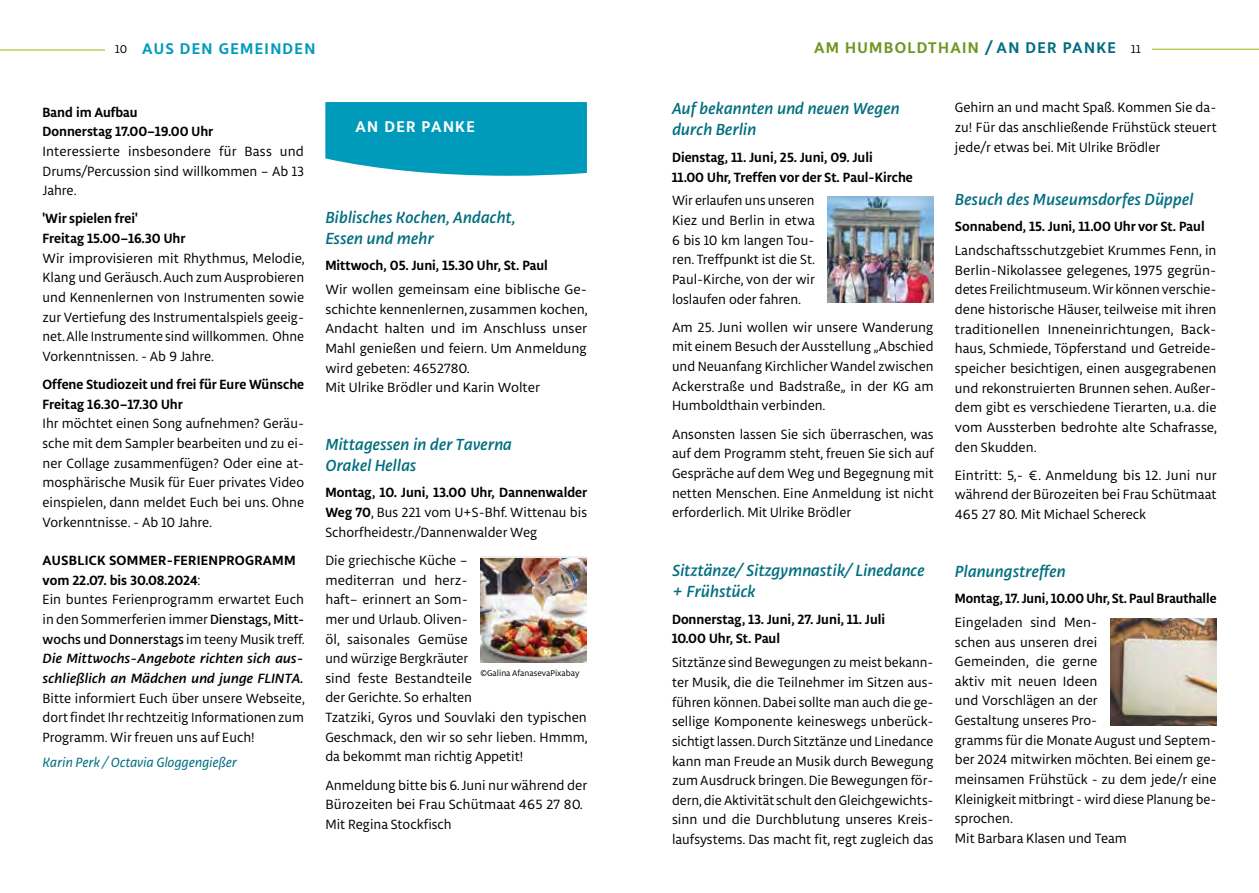
<style>
.page{position:relative;width:1259px;height:893px;background:#fff}
.page>*{position:absolute;margin:0;border:0;box-sizing:border-box;transform-origin:0 0}
.t1{font:italic 500 17.1px/21px "Libertad";letter-spacing:.005em;color:#006e80}
.t2{font:700 16.5px "Libertad";letter-spacing:.08em;color:#739421}
.t3{font:700 16.5px "Libertad";letter-spacing:.08em;color:#009bbb}
.t4{font:700 16.5px "Libertad";letter-spacing:.08em;color:#fff}
.t5{font:14.25px/19.6px "Libertad";color:#000;text-align:justify}
.t6{font:700 14.25px/19.6px "Libertad";color:#000}
.t7{font:14.25px/19.6px "Libertad";color:#000;text-align:justify;scale:.96 1}
.t8{font:700 14.25px "Libertad";color:#000;scale:.96 1}
.t9{font:italic 14.25px "Libertad";color:#006e80}
.t10{font:9px "Libertad";color:#000}
.s1{font-weight:400;font-size:12px;color:#000}
.s2{color:#006e80}
.s3{font-weight:700}
.s4{font-weight:500}
.s5{font-weight:500;font-style:italic}
</style>
<div class="page">
<hr style="left:0;top:50px;width:105px;height:1px;background:#9db80e">
<hr style="left:1151px;top:49px;width:108px;height:1px;background:#9db80e">
<img style="left:480px;top:558px;width:107px;height:105px">
<svg style="left:325px;top:102px;width:262px;height:74px"></svg>
<img style="left:827px;top:197px;width:106px;height:106px">
<img style="left:1110px;top:619px;width:106px;height:106px">
<p class="t3" style="left:115px;top:37px;width:202px"><span class="s1">10</span> AUS DEN GEMEINDEN</p>
<p class="t2" style="left:814px;top:36px;width:328px">AM HUMBOLDTHAIN <span class="s2">/ AN DER PANKE</span> <span class="s1">11</span></p>
<p class="t6" style="left:43px;top:101px;width:172px">Band im Aufbau<br>Donnerstag 17.00–19.00 Uhr</p>
<p class="t5" style="left:43px;top:141px;width:263px">Interessierte insbesondere für Bass und Drums/Percussion sind willkommen – Ab 13<br>Jahre.</p>
<p class="t6" style="left:43px;top:208px;width:144px">'Wir spielen frei'<br>Freitag 15.00–16.30 Uhr</p>
<p class="t5" style="left:43px;top:248px;width:264px">Wir improvisieren mit Rhythmus, Melodie, Klang und Geräusch. Auch zum Ausprobieren und Kennenlernen von Instrumenten sowie zur Vertiefung des Instrumentalspiels geeig&shy;net. Alle Instrumente sind willkommen. Ohne Vorkenntnissen. - Ab 9 Jahre.</p>
<p class="t6" style="left:43px;top:374px;width:263px">Offene Studiozeit und frei für Eure Wünsche<br>Freitag 16.30–17.30 Uhr</p>
<p class="t5" style="left:43px;top:414px;width:263px">Ihr möchtet einen Song aufnehmen? Geräu&shy;sche mit dem Sampler bearbeiten und zu ei&shy;ner Collage zusammenfügen? Oder eine at&shy;mosphärische Musik für Euer privates Video einspielen, dann meldet Euch bei uns. Ohne Vorkenntnisse. - Ab 10 Jahre.</p>
<p class="t5" style="left:43px;top:550px;width:264px;text-align:left"><span class="s3">AUSBLICK SOMMER-FERIENPROGRAMM vom 22.07. bis 30.08.2024</span>:<br>Ein buntes Ferienprogramm erwartet Euch in den Sommerferien immer <span class="s4">Dienstags, Mitt&shy;wochs und Donnerstags</span> im teeny Musik treff.<br><span class="s5">Die Mittwochs-Angebote richten sich aus&shy;schließlich an Mädchen und junge FLINTA.</span></p>
<p class="t5" style="left:43px;top:688px;width:264px">Bitte informiert Euch über unsere Webseite, dort findet Ihr rechtzeitig Informationen zum Programm. Wir freuen uns auf Euch!</p>
<p class="t9" style="left:43px;top:753px;width:196px">Karin Perk / Octavia Gloggengießer</p>
<p class="t4" style="left:355px;top:115px;width:121px">AN DER PANKE</p>
<p class="t1" style="left:325px;top:206px;width:192px">Biblisches Kochen, Andacht,<br>Essen und mehr</p>
<p class="t6" style="left:325px;top:255px;width:224px">Mittwoch, 05. Juni, 15.30 Uhr, St. Paul</p>
<p class="t5" style="left:325px;top:279px;width:264px;text-align:left">Wir wollen gemeinsam eine biblische Ge&shy;schichte kennenlernen, zusammen kochen, Andacht halten und im Anschluss unser Mahl genießen und feiern. Um Anmeldung wird gebeten: 4652780.<br>Mit Ulrike Brödler und Karin Wolter</p>
<p class="t1" style="left:325px;top:433px;width:188px">Mittagessen in der Taverna<br>Orakel Hellas</p>
<p class="t5" style="left:325px;top:483px;width:263px"><span class="s3">Montag, 10. Juni, 13.00 Uhr, Dannenwalder Weg 70</span>, Bus 221 vom U+S-Bhf. Wittenau bis Schorfheidestr./Dannenwalder Weg</p>
<p class="t5" style="left:325px;top:550px;width:264px;text-align:left">Die griechische Küche –<br>mediterran und herz-<br>haft– erinnert an Som-<br>mer und Urlaub. Oliven-<br>öl, saisonales Gemüse<br>und würzige Bergkräuter<br>sind feste Bestandteile<br>der Gerichte. So erhalten<br>Tzatziki, Gyros und Souvlaki den typischen<br>Geschmack, den wir so sehr lieben. Hmmm, da bekommt man richtig Appetit!</p>
<p class="t5" style="left:325px;top:775px;width:263px;text-align:left">Anmeldung bitte bis 6. Juni nur während der<br>Bürozeiten bei Frau Schütmaat 465 27 80.<br>Mit Regina Stockfisch</p>
<p class="t10" style="left:480px;top:668px;width:100px">©Galina AfanasevaPixabay</p>
<p class="t1" style="left:672px;top:98px;width:229px">Auf bekannten und neuen Wegen durch Berlin</p>
<p class="t6" style="left:672px;top:147px;width:242px">Dienstag, 11. Juni, 25. Juni, 09. Juli<br>11.00 Uhr, Treffen vor der St. Paul-Kirche</p>
<p class="t7" style="left:672px;top:191px;width:151px">Wir erlaufen uns unseren Kiez und Berlin in etwa 6 bis 10 km langen Tou&shy;ren. Treffpunkt ist die St.<br>Paul-Kirche, von der wir loslaufen oder fahren.</p>
<p class="t5" style="left:672px;top:317px;width:263px">Am 25. Juni wollen wir unsere Wanderung mit einem Besuch der Ausstellung „Abschied und Neuanfang Kirchlicher Wandel zwischen Ackerstraße und Badstraße„ in der KG am Humboldthain verbinden.</p>
<p class="t5" style="left:672px;top:424px;width:263px">Ansonsten lassen Sie sich überraschen, was auf dem Programm steht, freuen Sie sich auf Gespräche auf dem Weg und Begegnung mit netten Menschen. Eine Anmeldung ist nicht erforderlich. Mit Ulrike Brödler</p>
<p class="t1" style="left:672px;top:559px;width:254px">Sitztänze/ Sitzgymnastik/ Linedance + Frühstück</p>
<p class="t6" style="left:672px;top:608px;width:215px">Donnerstag, 13. Juni, 27. Juni, 11. Juli<br>10.00 Uhr, St. Paul</p>
<p class="t5" style="left:672px;top:652px;width:263px">Sitztänze sind Bewegungen zu meist bekann&shy;ter Musik, die die Teilnehmer im Sitzen aus&shy;führen können. Dabei sollte man auch die ge&shy;sellige Komponente keineswegs unberück&shy;sichtigt lassen. Durch Sitztänze und Linedance kann man Freude an Musik durch Bewegung zum Ausdruck bringen. Die Bewegungen för&shy;dern, die Aktivität schult den Gleichgewichts&shy;sinn und die Durchblutung unseres Kreis&shy;laufsystems. Das macht fit, regt zugleich das</p>
<p class="t5" style="left:955px;top:98px;width:263px">Gehirn an und macht Spaß. Kommen Sie da&shy;zu! Für das anschließende Frühstück steuert jede/r etwas bei. Mit Ulrike Brödler</p>
<p class="t1" style="left:955px;top:188px;width:240px">Besuch des Museumsdorfes Düppel</p>
<p class="t6" style="left:955px;top:216px;width:251px">Sonnabend, 15. Juni, 11.00 Uhr vor St. Paul</p>
<p class="t5" style="left:955px;top:240px;width:264px;text-align:left">Landschaftsschutzgebiet Krummes Fenn, in Berlin-Nikolassee gelegenes, 1975 gegrün&shy;detes Freilichtmuseum. Wir können verschie&shy;dene historische Häuser, teilweise mit ihren traditionellen Inneneinrichtungen, Back&shy;haus, Schmiede, Töpferstand und Getreide&shy;speicher besichtigen, einen ausgegrabenen und rekonstruierten Brunnen sehen. Außer&shy;dem gibt es verschiedene Tierarten, u.a. die vom Aussterben bedrohte alte Schafrasse, den Skudden.</p>
<p class="t5" style="left:955px;top:465px;width:263px">Eintritt: 5,- €. Anmeldung bis 12. Juni nur während der Bürozeiten bei Frau Schütmaat 465 27 80. Mit Michael Schereck</p>
<p class="t1" style="left:955px;top:560px;width:112px">Planungstreffen</p>
<p class="t8" style="left:955px;top:589px;width:274px">Montag, 17. Juni, 10.00 Uhr, St. Paul Brauthalle</p>
<p class="t5" style="left:955px;top:612px;width:263px;text-align:left">Eingeladen sind Men-<br>schen aus unseren drei<br>Gemeinden, die gerne<br>aktiv mit neuen Ideen<br>und Vorschlägen an der<br>Gestaltung unseres Pro-<br>gramms für die Monate August und Septem&shy;ber 2024 mitwirken möchten. Bei einem ge&shy;meinsamen Frühstück - zu dem jede/r eine<br>Kleinigkeit mitbringt - wird diese Planung be&shy;sprochen.<br>Mit Barbara Klasen und Team</p>
</div>
